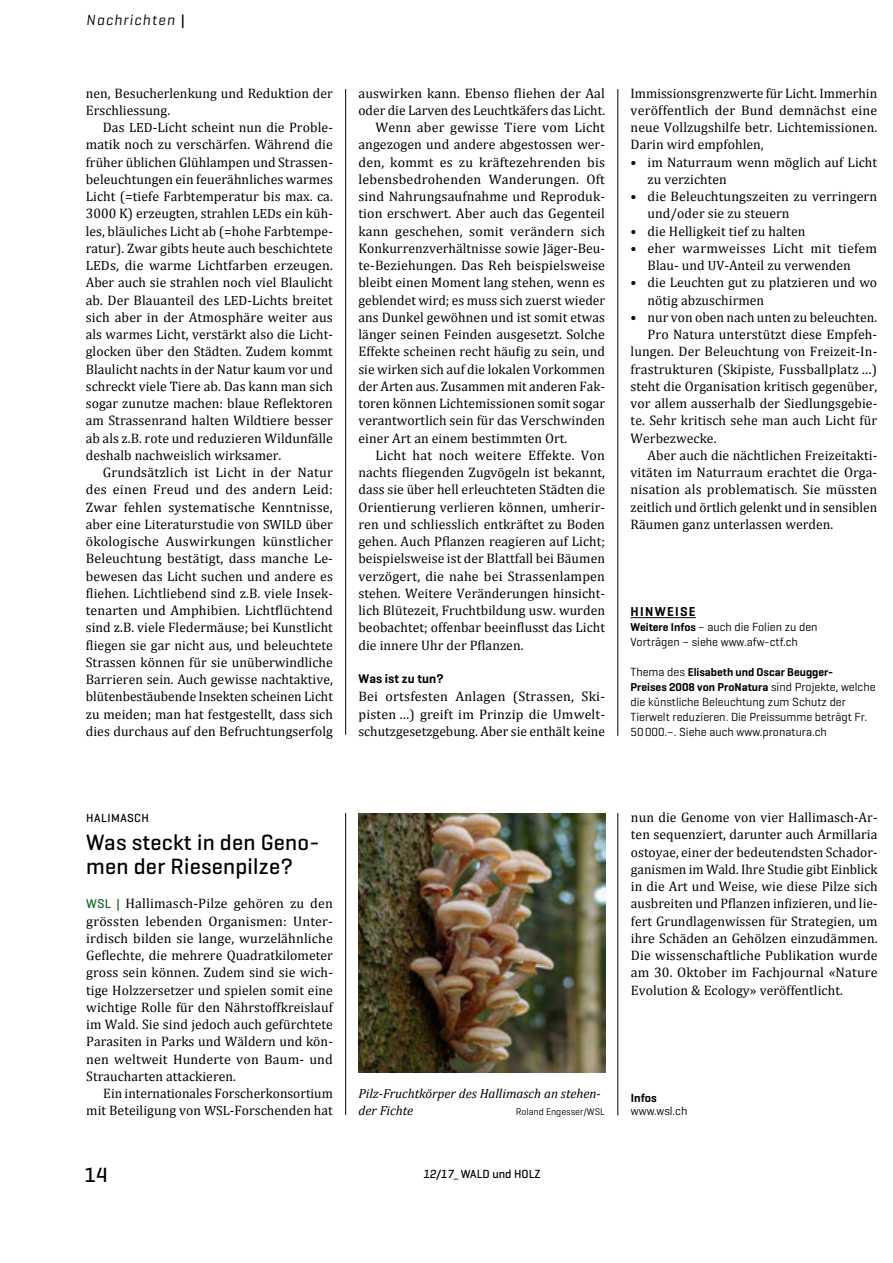
<style>
.page{position:relative;width:893px;height:1263px;background:#fff}
.page>*{position:absolute;margin:0;border:0;box-sizing:border-box;transform-origin:0 0}
.t1{font:500 22.5px/24px "Geogrotesque";letter-spacing:.01em;color:#000}
.t2{font:500 21px "Geogrotesque";color:#000}
.t3{font:italic 15px "Geogrotesque";letter-spacing:.08em;color:#000}
.t4{font:13.8px/17.2px "Cambria";letter-spacing:.005em;color:#000;text-align:justify}
.t5{font:italic 13.2px/17.2px "Cambria";color:#000}
.t6{font:600 13.2px "Geogrotesque";letter-spacing:.1em;color:#000}
.t7{font:600 12.9px "Geogrotesque";letter-spacing:.01em;color:#000}
.t8{font:12px/15px "Geogrotesque";color:#000}
.t9{font:500 12px "Geogrotesque";letter-spacing:.01em;color:#000}
.t10{font:500 12px "Geogrotesque";letter-spacing:.04em;color:#000}
.t11{font:600 12px "Geogrotesque";color:#000}
.t12{font:600 11.55px/15px "Geogrotesque";color:#000}
.t13{font:9.75px "Geogrotesque";color:#000}
.s1{font-family:"Cambria";font-weight:700;font-style:normal}
.s2{font-size:13.35px}
.s3{font-weight:600;font-size:11.55px}
.s4{font-weight:400;font-size:12px}
.s5{font-family:"Geogrotesque";font-weight:500;font-size:13.05px;color:#196828}
.s6{font-style:italic}
.s7{font-family:"Cambria";font-weight:400}
</style>
<div class="page">
<hr style="left:345px;top:89px;width:1px;height:646px;background:#000">
<hr style="left:618px;top:89px;width:1px;height:647px;background:#000">
<hr style="left:631px;top:617px;width:65px;height:1px;background:#000">
<img style="left:358px;top:813px;width:247px;height:259px">
<hr style="left:345px;top:813px;width:1px;height:302px;background:#000">
<hr style="left:618px;top:813px;width:1px;height:302px;background:#000">
<p class="t3" style="left:86px;top:11px;width:101px">Nachrichten <span class="s1">|</span></p>
<p class="t4" style="left:86px;top:84px;width:249px">nen, Besucherlenkung und reduktion der<br>Erschliessung.</p>
<p class="t4" style="left:86px;top:118px;width:249px;text-indent:17px">das <span class="s2">lEd</span>-licht scheint nun die Proble&shy;matik noch zu verschärfen. Während die früher üblichen Glühlampen und Strassen&shy;beleuchtungen ein feuerähnliches warmes licht (=tiefe Farbtemperatur bis max. ca.<br>3000 K) erzeugten, strahlen <span class="s2">lEd</span>s ein küh&shy;les, bläuliches licht ab (=hohe Farbtempe&shy;ratur). Zwar gibts heute auch beschichtete <span class="s2">lEd</span>s, die warme lichtfarben erzeugen. aber auch sie strahlen noch viel Blaulicht ab. der Blauanteil des <span class="s2">lEd</span>-lichts breitet sich aber in der atmosphäre weiter aus als warmes licht, verstärkt also die licht&shy;glocken über den Städten. Zudem kommt Blaulicht nachts in der Natur kaum vor und schreckt viele tiere ab. das kann man sich sogar zunutze machen: blaue Reflektoren am Strassenrand halten Wildtiere besser ab als z.B. rote und reduzieren Wildunfälle deshalb nachweislich wirksamer.</p>
<p class="t4" style="left:86px;top:463px;width:249px;text-indent:17px">Grundsätzlich ist Licht in der Natur des einen Freud und des andern leid:<br>Zwar fehlen systematische Kenntnisse, aber eine literaturstudie von <span class="s2">SWild</span> über ökologische auswirkungen künstlicher Beleuchtung bestätigt, dass manche le&shy;bewesen das licht suchen und andere es fliehen. Lichtliebend sind z.B. viele Insek&shy;tenarten und Amphibien. Lichtflüchtend sind z.B. viele Fledermäuse; bei Kunstlicht fliegen sie gar nicht aus, und beleuchtete Strassen können für sie unüberwindliche Barrieren sein. auch gewisse nachtaktive, blütenbestäubende insekten scheinen licht zu meiden; man hat festgestellt, dass sich dies durchaus auf den Befruchtungserfolg</p>
<p class="t4" style="left:358px;top:84px;width:248px">auswirken kann. Ebenso fliehen der Aal</p>
<p class="t4" style="left:358px;top:101px;width:248px">oder die larven des leuchtkäfers das licht.</p>
<p class="t4" style="left:375px;top:118px;width:231px">Wenn aber gewisse tiere vom licht</p>
<p class="t4" style="left:358px;top:136px;width:248px">angezogen und andere abgestossen wer-</p>
<p class="t4" style="left:358px;top:153px;width:248px">den, kommt es zu kräftezehrenden bis</p>
<p class="t4" style="left:358px;top:170px;width:248px">lebensbedrohenden Wanderungen. oft</p>
<p class="t4" style="left:358px;top:187px;width:248px">sind Nahrungsaufnahme und Reproduk-</p>
<p class="t4" style="left:358px;top:205px;width:248px">tion erschwert. aber auch das Gegenteil</p>
<p class="t4" style="left:358px;top:222px;width:248px">kann geschehen, somit verändern sich</p>
<p class="t4" style="left:358px;top:239px;width:248px">Konkurrenzverhältnisse sowie Jäger-Beu-</p>
<p class="t4" style="left:358px;top:256px;width:248px">te-Beziehungen. das reh beispielsweise</p>
<p class="t4" style="left:358px;top:274px;width:248px">bleibt einen Moment lang stehen, wenn es</p>
<p class="t4" style="left:358px;top:291px;width:248px">geblendet wird; es muss sich zuerst wieder</p>
<p class="t4" style="left:358px;top:308px;width:248px">ans dunkel gewöhnen und ist somit etwas</p>
<p class="t4" style="left:358px;top:325px;width:248px">länger seinen Feinden ausgesetzt. Solche</p>
<p class="t4" style="left:358px;top:343px;width:248px">Effekte scheinen recht häufig zu sein, und</p>
<p class="t4" style="left:358px;top:360px;width:248px">sie wirken sich auf die lokalen Vorkommen</p>
<p class="t4" style="left:358px;top:377px;width:248px">der arten aus. Zusammen mit anderen Fak-</p>
<p class="t4" style="left:358px;top:394px;width:248px">toren können lichtemissionen somit sogar</p>
<p class="t4" style="left:358px;top:412px;width:248px">verantwortlich sein für das Verschwinden</p>
<p class="t4" style="left:358px;top:429px;width:210px">einer art an einem bestimmten ort.</p>
<p class="t4" style="left:375px;top:446px;width:231px">Licht hat noch weitere Effekte. Von</p>
<p class="t4" style="left:358px;top:463px;width:248px">nachts fliegenden Zugvögeln ist bekannt,</p>
<p class="t4" style="left:358px;top:481px;width:248px">dass sie über hell erleuchteten Städten die</p>
<p class="t4" style="left:358px;top:498px;width:248px">orientierung verlieren können, umherir-</p>
<p class="t4" style="left:358px;top:515px;width:248px">ren und schliesslich entkräftet zu Boden</p>
<p class="t4" style="left:358px;top:532px;width:248px">gehen. Auch Pflanzen reagieren auf Licht;</p>
<p class="t4" style="left:358px;top:550px;width:248px">beispielsweise ist der Blattfall bei Bäumen</p>
<p class="t4" style="left:358px;top:567px;width:248px">verzögert, die nahe bei Strassenlampen</p>
<p class="t4" style="left:358px;top:584px;width:248px">stehen. Weitere Veränderungen hinsicht-</p>
<p class="t4" style="left:358px;top:601px;width:248px">lich Blütezeit, Fruchtbildung usw. wurden</p>
<p class="t4" style="left:358px;top:619px;width:248px">beobachtet; offenbar beeinflusst das Licht</p>
<p class="t4" style="left:358px;top:636px;width:167px">die innere Uhr der Pflanzen.</p>
<p class="t7" style="left:358px;top:670px;width:87px">Was ist zu tun?</p>
<p class="t4" style="left:358px;top:688px;width:248px">Bei ortsfesten anlagen (Strassen, Ski&shy;pisten …) greift im Prinzip die Umwelt&shy;schutzgesetzgebung. aber sie enthält keine</p>
<p class="t4" style="left:631px;top:84px;width:248px">immissionsgrenzwerte für licht. immerhin veröffentlich der Bund demnächst eine neue Vollzugshilfe betr. Lichtemissionen. darin wird empfohlen,</p>
<p class="t4" style="left:648px;top:153px;width:231px;text-indent:-17px">• im Naturraum wenn möglich auf Licht zu verzichten</p>
<p class="t4" style="left:648px;top:187px;width:231px;text-indent:-17px">• die Beleuchtungszeiten zu verringern und/oder sie zu steuern</p>
<p class="t4" style="left:631px;top:222px;width:177px">• die Helligkeit tief zu halten</p>
<p class="t4" style="left:648px;top:239px;width:231px;text-indent:-17px">• eher warmweisses licht mit tiefem<br>Blau- und <span class="s2">UV</span>-anteil zu verwenden</p>
<p class="t4" style="left:648px;top:274px;width:231px;text-indent:-17px">• die leuchten gut zu platzieren und wo nötig abzuschirmen</p>
<p class="t4" style="left:631px;top:308px;width:248px">• nur von oben nach unten zu beleuchten.</p>
<p class="t4" style="left:648px;top:325px;width:231px">Pro Natura unterstützt diese Empfeh-</p>
<p class="t4" style="left:631px;top:343px;width:248px">lungen. der Beleuchtung von Freizeit-in-</p>
<p class="t4" style="left:631px;top:360px;width:248px">frastrukturen (Skipiste, Fussballplatz …)</p>
<p class="t4" style="left:631px;top:377px;width:248px">steht die organisation kritisch gegenüber,</p>
<p class="t4" style="left:631px;top:394px;width:248px">vor allem ausserhalb der Siedlungsgebie-</p>
<p class="t4" style="left:631px;top:412px;width:248px">te. Sehr kritisch sehe man auch licht für</p>
<p class="t4" style="left:631px;top:429px;width:87px">Werbezwecke.</p>
<p class="t4" style="left:648px;top:446px;width:231px">aber auch die nächtlichen Freizeitakti-</p>
<p class="t4" style="left:631px;top:463px;width:248px">vitäten im Naturraum erachtet die Orga-</p>
<p class="t4" style="left:631px;top:481px;width:248px">nisation als problematisch. Sie müssten</p>
<p class="t4" style="left:631px;top:498px;width:248px">zeitlich und örtlich gelenkt und in sensiblen</p>
<p class="t4" style="left:631px;top:515px;width:204px">räumen ganz unterlassen werden.</p>
<p class="t6" style="left:631px;top:603px;width:67px">HINWEISE</p>
<p class="t8" style="left:631px;top:619px;width:189px"><span class="s3">Weitere Infos</span> – auch die Folien zu den<br>Vorträgen – siehe www.afw-ctf.ch</p>
<p class="t12" style="left:631px;top:664px;width:246px"><span class="s4">Thema des</span> Elisabeth und Oscar Beugger-<br>Preises 2008 von ProNatura <span class="s4">sind Projekte, welche</span></p>
<p class="t8" style="left:631px;top:694px;width:238px">die künstliche Beleuchtung zum Schutz der<br>Tierwelt reduzieren. Die Preissumme beträgt Fr.<br>50000.–. Siehe auch www.pronatura.ch</p>
<p class="t10" style="left:86px;top:810px;width:64px">HALIMASCH</p>
<h1 class="t1" style="left:86px;top:830px;width:235px">Was steckt in den Geno&shy;men der Riesenpilze?</h1>
<p class="t4" style="left:86px;top:895px;width:248px"><span class="s5">WSL |</span> Hallimasch-Pilze gehören zu den grössten lebenden organismen: Unter&shy;irdisch bilden sie lange, wurzelähnliche Geflechte, die mehrere Quadratkilometer gross sein können. Zudem sind sie wich&shy;tige Holzzersetzer und spielen somit eine wichtige Rolle für den Nährstoffkreislauf im Wald. Sie sind jedoch auch gefürchtete Parasiten in Parks und Wäldern und kön&shy;nen weltweit Hunderte von Baum- und Straucharten attackieren.</p>
<p class="t4" style="left:86px;top:1084px;width:248px;text-align:right">Ein internationales Forscherkonsortium mit Beteiligung von <span class="s2">WSl</span>-Forschenden hat</p>
<p class="t5" style="left:358px;top:1085px;width:244px">Pilz-Fruchtkörper des Hallimasch an stehen&shy;der Fichte</p>
<p class="t13" style="left:516px;top:1106px;width:91px">Roland Engesser/WSL</p>
<h2 class="t2" style="left:85px;top:1162px;width:25px">14</h2>
<p class="t9" style="left:423px;top:1166px;width:119px"><span class="s6">12/17</span><span class="s7">_</span> WALD und HOLZ</p>
<p class="t4" style="left:631px;top:808px;width:248px">nun die Genome von vier Hallimasch-ar&shy;ten sequenziert, darunter auch armillaria ostoyae, einer der bedeutendsten Schador&shy;ganismen im Wald. ihre Studie gibt Einblick in die art und Weise, wie diese Pilze sich ausbreiten und Pflanzen infizieren, und lie&shy;fert Grundlagenwissen für Strategien, um ihre Schäden an Gehölzen einzudämmen. die wissenschaftliche Publikation wurde am 30. Oktober im Fachjournal «Nature Evolution &amp; Ecology» veröffentlicht.</p>
<p class="t11" style="left:631px;top:1090px;width:27px">Infos</p>
<p class="t8" style="left:631px;top:1103px;width:58px">www.wsl.ch</p>
</div>
